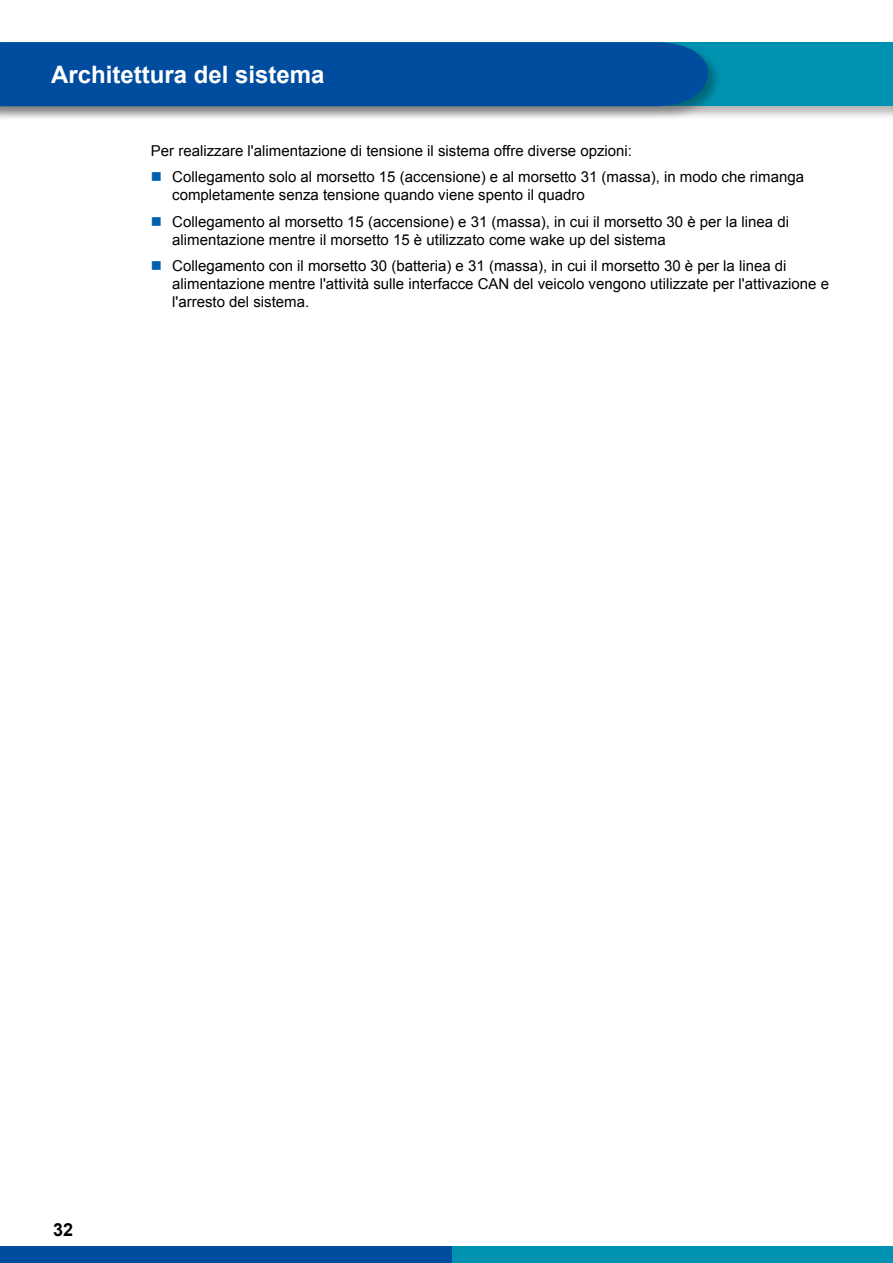
<style>
.page{position:relative;width:893px;height:1263px;background:#fff}
.page>*{position:absolute;margin:0;border:0;box-sizing:border-box;transform-origin:0 0}
.t1{font:700 24px "Arial";color:#fff}
.t2{font:700 18px "Arial";color:#000}
.t3{font:15px/26.5px "Arial";color:#000}
</style>
<div class="page">
<div style="left:0;top:1246px;width:453px;height:17px;background:#004d9f"></div>
<div style="left:453px;top:1246px;width:440px;height:17px;background:#0093b1"></div>
<div style="left:0;top:41px;width:893px;height:79px;background:#000;opacity:.3"></div>
<div style="left:0;top:43px;width:893px;height:63px;background:#0093b1"></div>
<div style="left:0;top:40px;width:722px;height:80px;background:#000;opacity:.3"></div>
<div style="left:0;top:42px;width:708px;height:64px;background:#004d9f"></div>
<hr style="left:890px;top:41px;width:3px;height:79px;background:#000;opacity:.3">
<hr style="left:892px;top:43px;width:1px;height:63px;background:#0093b1">
<h1 class="t1" style="left:51px;top:59px;width:275px">Architettura del sistema</h1>
<p class="t3" style="left:172px;top:137px;width:633px;text-indent:-21px">Per realizzare l'alimentazione di tensione il sistema offre diverse opzioni:<br>Collegamento solo al morsetto 15 (accensione) e al morsetto 31 (massa), in modo che rimanga</p>
<p class="t3" style="left:172px;top:182px;width:618px">completamente senza tensione quando viene spento il quadro<br>Collegamento al morsetto 15 (accensione) e 31 (massa), in cui il morsetto 30 è per la linea di</p>
<p class="t3" style="left:172px;top:226px;width:616px">alimentazione mentre il morsetto 15 è utilizzato come wake up del sistema<br>Collegamento con il morsetto 30 (batteria) e 31 (massa), in cui il morsetto 30 è per la linea di</p>
<p class="t3" style="left:172px;top:275px;width:658px;line-height:18px">alimentazione mentre l'attività sulle interfacce CAN del veicolo vengono utilizzate per l'attivazione e l'arresto del sistema.</p>
<p class="t2" style="left:53px;top:1217px;width:22px">32</p>
</div>
